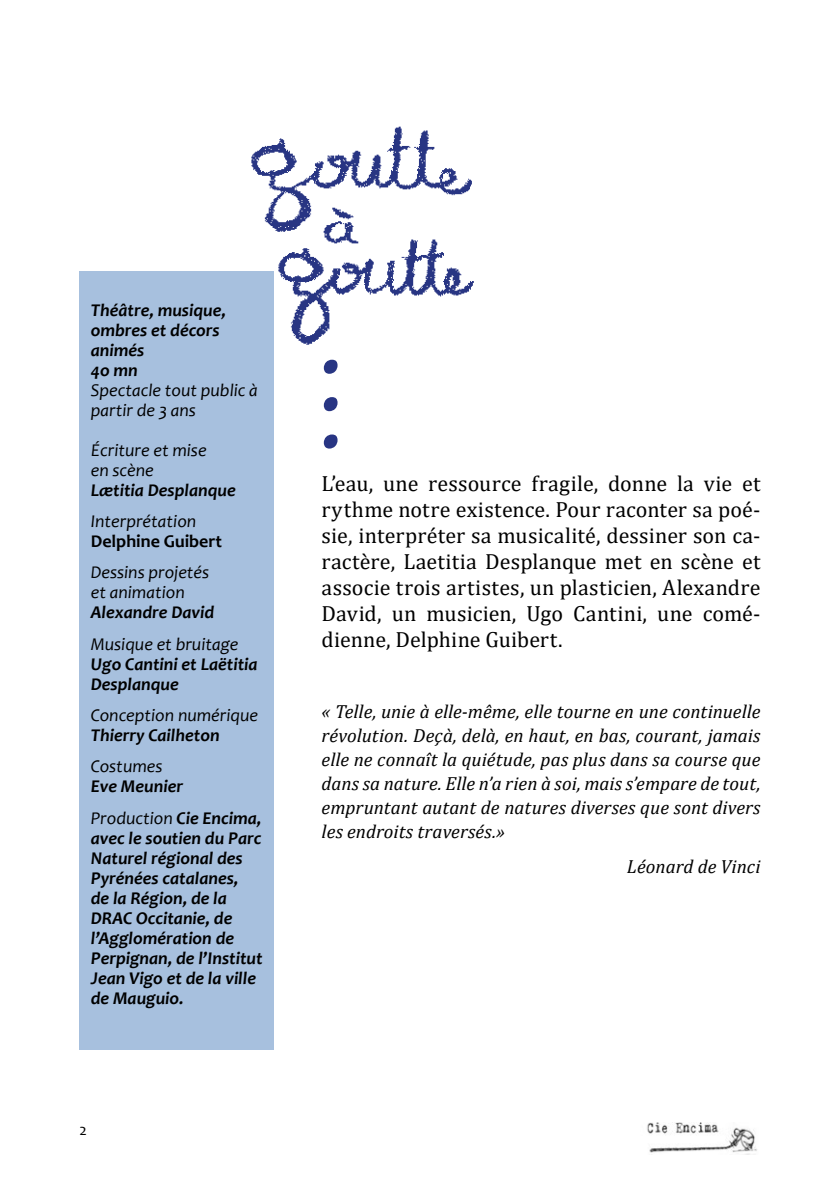
<style>
.page{position:relative;width:840px;height:1191px;background:#fff}
.page>*{position:absolute;margin:0;border:0;box-sizing:border-box;transform-origin:0 0}
.t1{font:italic 700 84px "Candara";color:#283583}
.t2{font:22px/26px "Cambria";color:#000;text-align:justify}
.t3{font:italic 19px/24px "Cambria";letter-spacing:.005em;color:#000;text-align:justify}
.t4{font:italic 700 18px/20px "Candara";color:#000}
.t5{font:italic 18px/20px "Candara";color:#000}
.t6{font:700 18px "Candara";color:#000}
.t7{font:16px "Candara";color:#000}
.s1{font-weight:400}
</style>
<div class="page">
<img style="left:647px;top:1123px;width:110px;height:31px">
<div style="left:79px;top:271px;width:195px;height:778px;background:#a7c0de"></div>
<img style="left:251px;top:126px;width:223px;height:219px">
<p class="t4" style="left:91px;top:299px;width:136px">Théâtre, musique, ombres et décors animés<br>4o mn</p>
<p class="t5" style="left:91px;top:379px;width:168px">Spectacle tout public à partir de 3 ans</p>
<p class="t5" style="left:91px;top:439px;width:117px">Écriture et mise en scène</p>
<p class="t4" style="left:91px;top:479px;width:146px">Lætitia Desplanque</p>
<p class="t5" style="left:91px;top:511px;width:107px">Interprétation</p>
<p class="t6" style="left:91px;top:530px;width:133px">Delphine Guibert</p>
<p class="t5" style="left:91px;top:562px;width:120px">Dessins projetés et animation</p>
<p class="t4" style="left:91px;top:602px;width:125px">Alexandre David</p>
<p class="t5" style="left:91px;top:633px;width:149px">Musique et bruitage</p>
<p class="t4" style="left:91px;top:653px;width:168px">Ugo Cantini et Laëtitia<br>Desplanque</p>
<p class="t5" style="left:91px;top:705px;width:169px">Conception numérique</p>
<p class="t4" style="left:91px;top:725px;width:130px">Thierry Cailheton</p>
<p class="t5" style="left:91px;top:756px;width:73px">Costumes</p>
<p class="t4" style="left:91px;top:770px;width:172px;line-height:31.4px">Eve Meunier<br><span class="s1">Production</span> Cie Encima,</p>
<p class="t4" style="left:91px;top:827px;width:173px">avec le soutien du Parc<br>Naturel régional des<br>Pyrénées catalanes,<br>de la Région, de la<br>DRAC Occitanie, de l’Agglomération de<br>Perpignan, de l’Institut<br>Jean Vigo et de la ville de Mauguio.</p>
<p class="t7" style="left:79px;top:1119px;width:9px">2</p>
<h1 class="t1" style="left:321px;top:331px;width:23px">...</h1>
<p class="t2" style="left:321px;top:470px;width:440px">L’eau, une ressource fragile, donne la vie et rythme notre existence. Pour raconter sa poé&shy;sie, interpréter sa musicalité, dessiner son ca&shy;ractère, Laetitia Desplanque met en scène et associe trois artistes, un plasticien, Alexandre David, un musicien, Ugo Cantini, une comé&shy;dienne, Delphine Guibert.</p>
<p class="t3" style="left:321px;top:698px;width:440px">« Telle, unie à elle-même, elle tourne en une continuelle révolution. Deçà, delà, en haut, en bas, courant, jamais elle ne connaît la quiétude, pas plus dans sa course que dans sa nature. Elle n’a rien à soi, mais s’empare de tout, empruntant autant de natures diverses que sont divers les endroits traversés.»</p>
<p class="t3" style="left:626px;top:854px;width:135px">Léonard de Vinci</p>
</div>
